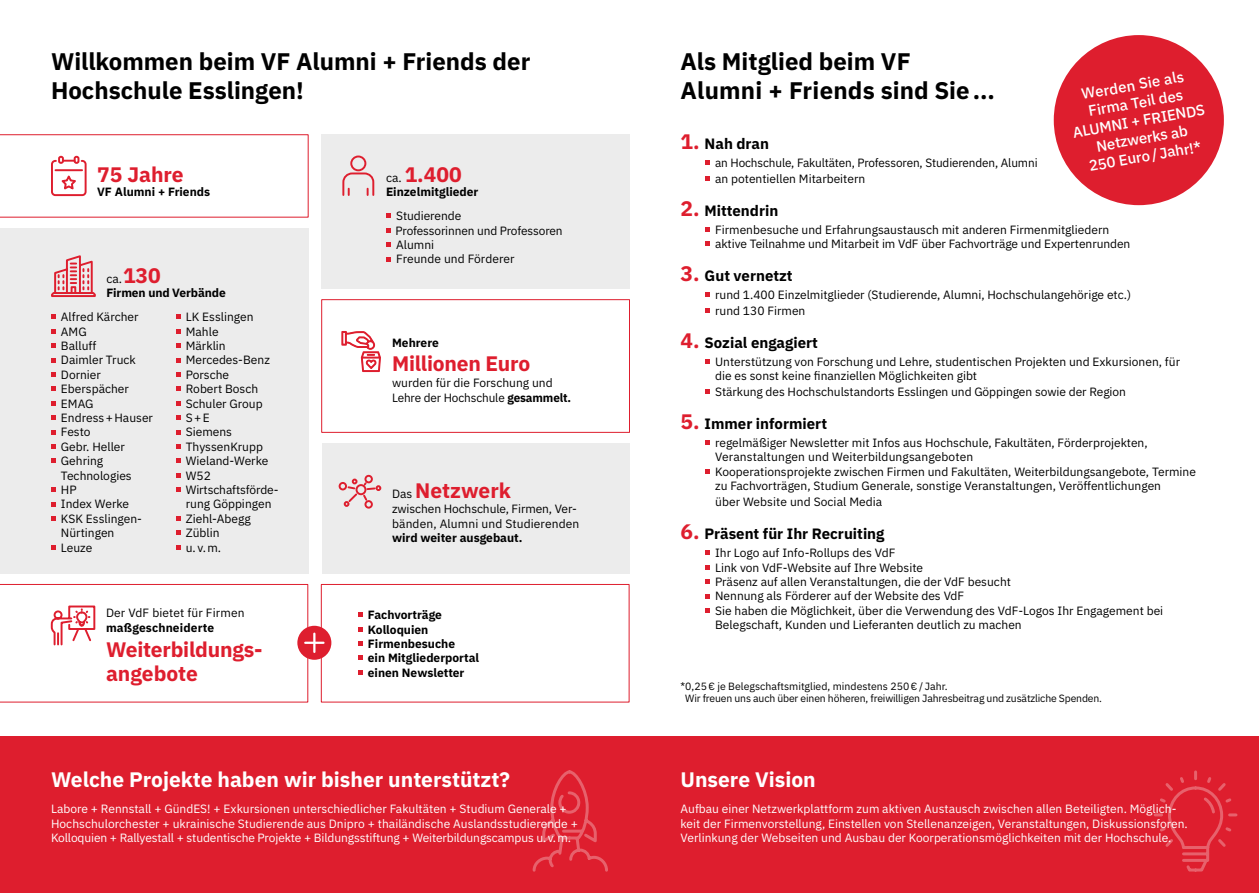
<style>
.page{position:relative;width:1259px;height:893px;background:#fff}
.page>*{position:absolute;margin:0;border:0;box-sizing:border-box;transform-origin:0 0}
.t1{font:700 24px/28.8px "IBM Plex Sans";color:#000}
.t2{font:700 21px/24px "IBM Plex Sans";letter-spacing:-.01em;color:#de1e2e}
.t3{font:700 21px "IBM Plex Sans";color:#fff}
.t4{font:700 15px "IBM Plex Sans";color:#000}
.t5{font:500 15px/18px "IBM Plex Sans";color:#fff;text-align:center}
.t6{font:12px/14.4px "IBM Plex Sans";color:#000}
.t7{font:12px/14.4px "IBM Plex Sans";color:#fff}
.t8{font:700 12px/14.4px "IBM Plex Sans";color:#000}
.t9{font:10.5px/12.6px "IBM Plex Sans";letter-spacing:-.015em;color:#000}
.s1{font-weight:400}
.s2{font-size:21px;color:#de1e2e}
.s3{font-weight:400;font-size:12px;color:#000}
.s4{font-weight:700}
</style>
<div class="page">
<div style="left:0;top:736px;width:1259px;height:157px;background:#de1e2e"></div>
<div style="left:321px;top:584px;width:308px;height:118px;border:1px solid #de1e2e"></div>
<div style="left:321px;top:299px;width:308px;height:134px;border:1px solid #de1e2e"></div>
<div style="left:321px;top:443px;width:308px;height:131px;background:#ececec"></div>
<svg style="left:338px;top:474px;width:44px;height:35px"></svg>
<svg style="left:341px;top:331px;width:40px;height:41px"></svg>
<svg style="left:0;top:135px;width:308px;height:82px"></svg>
<div style="left:321px;top:134px;width:308px;height:155px;background:#ececec"></div>
<div style="left:0;top:228px;width:308px;height:346px;background:#ececec"></div>
<svg style="left:51px;top:255px;width:45px;height:42px"></svg>
<svg style="left:342px;top:155px;width:33px;height:41px"></svg>
<svg style="left:386px;top:214px;width:4px;height:4px"></svg>
<svg style="left:386px;top:228px;width:4px;height:4px"></svg>
<svg style="left:386px;top:243px;width:4px;height:4px"></svg>
<svg style="left:386px;top:257px;width:4px;height:4px"></svg>
<svg style="left:358px;top:613px;width:4px;height:4px"></svg>
<svg style="left:358px;top:627px;width:4px;height:4px"></svg>
<svg style="left:358px;top:641px;width:4px;height:5px"></svg>
<svg style="left:358px;top:656px;width:4px;height:4px"></svg>
<svg style="left:358px;top:670px;width:4px;height:4px"></svg>
<div style="left:297px;top:626px;width:34px;height:34px;background:#de1e2e;border-radius:50%"></div>
<svg style="left:0;top:584px;width:323px;height:118px"></svg>
<svg style="left:705px;top:160px;width:4px;height:5px"></svg>
<svg style="left:705px;top:177px;width:4px;height:4px"></svg>
<svg style="left:705px;top:227px;width:4px;height:4px"></svg>
<svg style="left:705px;top:242px;width:4px;height:4px"></svg>
<svg style="left:705px;top:292px;width:4px;height:5px"></svg>
<svg style="left:705px;top:309px;width:4px;height:4px"></svg>
<svg style="left:705px;top:359px;width:4px;height:4px"></svg>
<svg style="left:705px;top:390px;width:4px;height:4px"></svg>
<svg style="left:705px;top:441px;width:4px;height:4px"></svg>
<svg style="left:705px;top:469px;width:4px;height:5px"></svg>
<svg style="left:705px;top:551px;width:4px;height:4px"></svg>
<svg style="left:705px;top:565px;width:4px;height:4px"></svg>
<svg style="left:705px;top:579px;width:4px;height:5px"></svg>
<svg style="left:705px;top:594px;width:4px;height:4px"></svg>
<svg style="left:705px;top:608px;width:4px;height:4px"></svg>
<svg style="left:51px;top:315px;width:4px;height:4px"></svg>
<svg style="left:51px;top:329px;width:4px;height:4px"></svg>
<svg style="left:51px;top:344px;width:4px;height:4px"></svg>
<svg style="left:51px;top:358px;width:4px;height:4px"></svg>
<svg style="left:51px;top:372px;width:4px;height:5px"></svg>
<svg style="left:51px;top:387px;width:4px;height:4px"></svg>
<svg style="left:51px;top:401px;width:4px;height:4px"></svg>
<svg style="left:51px;top:416px;width:4px;height:4px"></svg>
<svg style="left:51px;top:430px;width:4px;height:4px"></svg>
<svg style="left:51px;top:444px;width:4px;height:5px"></svg>
<svg style="left:51px;top:459px;width:4px;height:4px"></svg>
<svg style="left:51px;top:488px;width:4px;height:4px"></svg>
<svg style="left:51px;top:502px;width:4px;height:4px"></svg>
<svg style="left:51px;top:516px;width:4px;height:5px"></svg>
<svg style="left:51px;top:545px;width:4px;height:4px"></svg>
<svg style="left:176px;top:315px;width:4px;height:4px"></svg>
<svg style="left:176px;top:329px;width:4px;height:4px"></svg>
<svg style="left:176px;top:344px;width:4px;height:4px"></svg>
<svg style="left:176px;top:358px;width:4px;height:4px"></svg>
<svg style="left:176px;top:372px;width:4px;height:5px"></svg>
<svg style="left:176px;top:387px;width:4px;height:4px"></svg>
<svg style="left:176px;top:401px;width:4px;height:4px"></svg>
<svg style="left:176px;top:416px;width:4px;height:4px"></svg>
<svg style="left:176px;top:430px;width:4px;height:4px"></svg>
<svg style="left:176px;top:444px;width:4px;height:5px"></svg>
<svg style="left:176px;top:459px;width:4px;height:4px"></svg>
<svg style="left:176px;top:473px;width:4px;height:4px"></svg>
<svg style="left:176px;top:488px;width:4px;height:4px"></svg>
<svg style="left:176px;top:516px;width:4px;height:5px"></svg>
<svg style="left:176px;top:531px;width:4px;height:4px"></svg>
<svg style="left:176px;top:545px;width:4px;height:4px"></svg>
<svg style="left:1154px;top:770px;width:84px;height:102px"></svg>
<svg style="left:532px;top:770px;width:76px;height:102px"></svg>
<div style="left:1053px;top:35px;width:171px;height:170px;background:#de1e2e;border-radius:50%"></div>
<h1 class="t1" style="left:51px;top:45px;width:481px">Willkommen beim VF Alumni + Friends der<br>Hochschule Esslingen!</h1>
<h2 class="t2" style="left:97px;top:160px;width:88px">75 Jahre</h2>
<p class="t8" style="left:97px;top:184px;width:115px">VF Alumni + Friends</p>
<p class="t8" style="left:106px;top:270px;width:121px"><span class="s1">ca.</span><span class="s2">130<br></span>Firmen und Verbände</p>
<p class="t6" style="left:61px;top:309px;width:94px">Alfred Kärcher<br>AMG<br>Balluff<br>Daimler Truck<br>Dornier<br>Eberspächer<br>EMAG<br>Endress+Hauser<br>Festo<br>Gebr. Heller<br>Gehring<br>Technologies<br>HP<br>Index Werke<br>KSK Esslingen-<br>Nürtingen<br>Leuze</p>
<p class="t6" style="left:186px;top:309px;width:94px">LK Esslingen<br>Mahle<br>Märklin<br>Mercedes-Benz<br>Porsche<br>Robert Bosch<br>Schuler Group<br>S+E<br>Siemens<br>ThyssenKrupp<br>Wieland-Werke<br>W52<br>Wirtschaftsförde&shy;rung Göppingen<br>Ziehl-Abegg<br>Züblin<br>u. v.m.</p>
<p class="t6" style="left:106px;top:605px;width:140px">Der VdF bietet für Firmen</p>
<p class="t8" style="left:106px;top:619px;width:110px">maßgeschneiderte</p>
<h2 class="t2" style="left:106px;top:636px;width:158px">Weiterbildungs&shy;angebote</h2>
<h2 class="t2" style="left:386px;top:160px;width:77px"><span class="s3">ca.</span> 1.400</h2>
<p class="t8" style="left:386px;top:184px;width:94px">Einzelmitglieder</p>
<p class="t6" style="left:395px;top:208px;width:169px">Studierende<br>Professorinnen und Professoren<br>Alumni<br>Freunde und Förderer</p>
<p class="t8" style="left:392px;top:334px;width:48px">Mehrere</p>
<h2 class="t2" style="left:392px;top:349px;width:140px">Millionen Euro</h2>
<p class="t6" style="left:392px;top:375px;width:181px">wurden für die Forschung und<br>Lehre der Hochschule <span class="s4">gesammelt.</span></p>
<h2 class="t2" style="left:392px;top:477px;width:120px"><span class="s3">Das</span> Netzwerk</h2>
<p class="t6" style="left:392px;top:501px;width:189px">zwischen Hochschule, Firmen, Ver&shy;bänden, Alumni und Studierenden</p>
<p class="t8" style="left:392px;top:529px;width:132px">wird weiter ausgebaut.</p>
<p class="t8" style="left:368px;top:607px;width:113px">Fachvorträge<br>Kolloquien<br>Firmenbesuche<br>ein Mitgliederportal einen Newsletter</p>
<h2 class="t3" style="left:51px;top:763px;width:460px">Welche Projekte haben wir bisher unterstützt?</h2>
<p class="t7" style="left:51px;top:801px;width:528px">Labore + Rennstall + GündES! + Exkursionen unterschiedlicher Fakultäten + Studium Generale +<br>Hochschulorchester + ukrainische Studierende aus Dnipro + thailändische Auslandsstudierende +<br>Kolloquien + Rallyestall + studentische Projekte + Bildungsstiftung + Weiterbildungscampus u.v.m.</p>
<h1 class="t1" style="left:680px;top:45px;width:316px">Als Mitglied beim VF<br>Alumni + Friends sind Sie...</h1>
<p class="t5" style="left:1065px;top:87px;width:135px;rotate:-10deg">Werden Sie als<br>Firma Teil des<br>ALUMNI + FRIENDS<br>Netzwerks ab<br>250 Euro/Jahr!*</p>
<p class="t4" style="left:680px;top:132px;width:90px"><span class="s2">1.</span> Nah dran</p>
<p class="t6" style="left:715px;top:153px;width:324px;line-height:16.2px">an Hochschule, Fakultäten, Professoren, Studierenden, Alumni an potentiellen Mitarbeitern</p>
<p class="t4" style="left:680px;top:198px;width:99px"><span class="s2">2.</span> Mittendrin</p>
<p class="t6" style="left:715px;top:221px;width:417px">Firmenbesuche und Erfahrungsaustausch mit anderen Firmenmitgliedern aktive Teilnahme und Mitarbeit im VdF über Fachvorträge und Expertenrunden</p>
<p class="t4" style="left:680px;top:264px;width:114px"><span class="s2">3.</span> Gut vernetzt</p>
<p class="t6" style="left:715px;top:285px;width:417px;line-height:16.2px">rund 1.400 Einzelmitglieder (Studierende, Alumni, Hochschulangehörige etc.) rund 130 Firmen</p>
<p class="t4" style="left:680px;top:330px;width:139px"><span class="s2">4.</span> Sozial engagiert</p>
<p class="t6" style="left:715px;top:353px;width:466px">Unterstützung von Forschung und Lehre, studentischen Projekten und Exkursionen, für die es sonst keine finanziellen Möglichkeiten gibt</p>
<p class="t6" style="left:715px;top:384px;width:412px">Stärkung des Hochschulstandorts Esslingen und Göppingen sowie der Region</p>
<p class="t4" style="left:680px;top:412px;width:148px"><span class="s2">5.</span> Immer informiert</p>
<p class="t6" style="left:715px;top:435px;width:482px">regelmäßiger Newsletter mit Infos aus Hochschule, Fakultäten, Förderprojekten, Veranstaltungen und Weiterbildungsangeboten<br>Kooperationsprojekte zwischen Firmen und Fakultäten, Weiterbildungsangebote, Termine zu Fachvorträgen, Studium Generale, sonstige Veranstaltungen, Veröffentlichungen</p>
<p class="t6" style="left:715px;top:494px;width:169px">über Website und Social Media</p>
<p class="t4" style="left:680px;top:522px;width:205px"><span class="s2">6.</span> Präsent für Ihr Recruiting</p>
<p class="t6" style="left:715px;top:545px;width:450px">Ihr Logo auf Info-Rollups des VdF<br>Link von VdF-Website auf Ihre Website<br>Präsenz auf allen Veranstaltungen, die der VdF besucht<br>Nennung als Förderer auf der Website des VdF<br>Sie haben die Möglichkeit, über die Verwendung des VdF-Logos Ihr Engagement bei Belegschaft, Kunden und Lieferanten deutlich zu machen</p>
<p class="t9" style="left:685px;top:679px;width:418px;text-indent:-5px">*0,25€ je Belegschaftsmitglied, mindestens 250€ / Jahr.<br>Wir freuen uns auch über einen höheren, freiwilligen Jahresbeitrag und zusätzliche Spenden.</p>
<h2 class="t3" style="left:680px;top:763px;width:137px">Unsere Vision</h2>
<p class="t7" style="left:680px;top:801px;width:509px">Aufbau einer Netzwerkplattform zum aktiven Austausch zwischen allen Beteiligten. Möglich&shy;keit der Firmenvorstellung, Einstellen von Stellenanzeigen, Veranstaltungen, Diskussionsforen.<br>Verlinkung der Webseiten und Ausbau der Koorperationsmöglichkeiten mit der Hochschule.</p>
</div>
